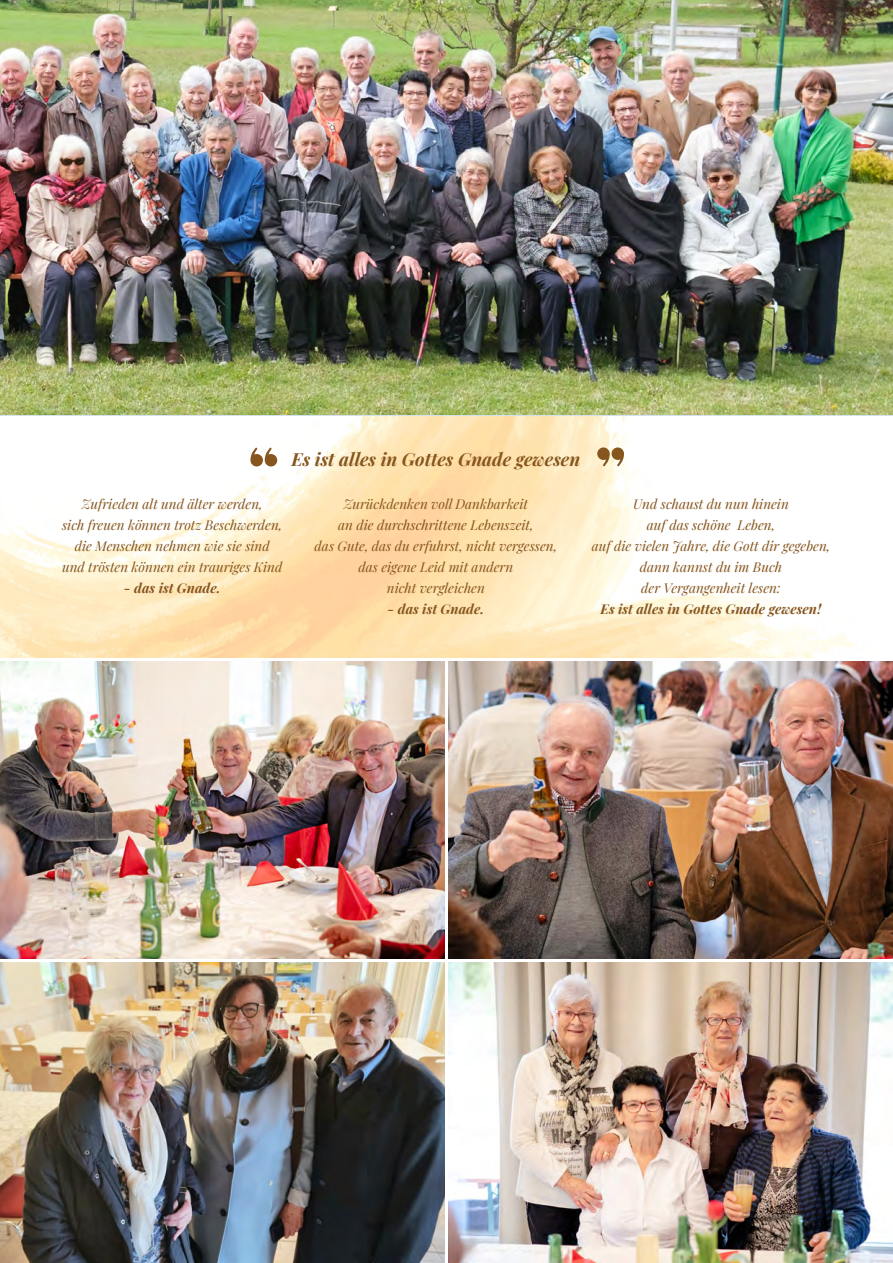
<style>
.page{position:relative;width:893px;height:1263px;background:#fff}
.page>*{position:absolute;margin:0;border:0;box-sizing:border-box;transform-origin:0 0}
._0-Quote-Blue{font:italic 700 18px "Playfair Display";color:#87561e}
._0-Quote-Blue-2{font:italic 13.5px "Playfair Display";color:#87561e}
._0-Quote-Blue-3{font:italic 700 13.5px "Playfair Display";color:#87561e}
</style>
<div class="page">
<img style="left:0;top:416px;width:855px;height:242px">
<img style="left:0;top:661px;width:893px;height:602px">
<img style="left:0;top:962px;width:445px;height:301px">
<hr style="left:0;top:960px;width:893px;height:2px;background:#fff">
<hr style="left:445px;top:661px;width:3px;height:602px;background:#fff">
<img style="left:0;top:0;width:893px;height:415px">
<svg style="left:250px;top:447px;width:27px;height:19px"></svg>
<svg style="left:597px;top:447px;width:27px;height:19px"></svg>
<p class="_0-Quote-Blue" style="left:292px;top:445px;width:290px">Es ist alles in Gottes Gnade gewesen</p>
<p class="_0-Quote-Blue-2" style="left:82px;top:493px;width:182px">Zufrieden alt und älter werden,</p>
<p class="_0-Quote-Blue-2" style="left:62px;top:514px;width:222px">sich freuen können trotz Beschwerden,</p>
<p class="_0-Quote-Blue-2" style="left:75px;top:535px;width:196px">die Menschen nehmen wie sie sind</p>
<p class="_0-Quote-Blue-2" style="left:62px;top:556px;width:222px">und trösten können ein trauriges Kind</p>
<p class="_0-Quote-Blue-3" style="left:124px;top:577px;width:98px">- das ist Gnade.</p>
<p class="_0-Quote-Blue-2" style="left:344px;top:493px;width:186px">Zurückdenken voll Dankbarkeit</p>
<p class="_0-Quote-Blue-2" style="left:338px;top:514px;width:197px">an die durchschrittene Lebenszeit,</p>
<p class="_0-Quote-Blue-2" style="left:315px;top:535px;width:244px">das Gute, das du erfuhrst, nicht vergessen,</p>
<p class="_0-Quote-Blue-2" style="left:358px;top:556px;width:156px">das eigene Leid mit andern</p>
<p class="_0-Quote-Blue-2" style="left:387px;top:577px;width:100px">nicht vergleichen</p>
<p class="_0-Quote-Blue-3" style="left:388px;top:598px;width:98px">- das ist Gnade.</p>
<p class="_0-Quote-Blue-2" style="left:633px;top:493px;width:157px">Und schaust du nun hinein</p>
<p class="_0-Quote-Blue-2" style="left:647px;top:514px;width:130px">auf das schöne Leben,</p>
<p class="_0-Quote-Blue-2" style="left:592px;top:535px;width:240px">auf die vielen Jahre, die Gott dir gegeben,</p>
<p class="_0-Quote-Blue-2" style="left:640px;top:556px;width:144px">dann kannst du im Buch</p>
<p class="_0-Quote-Blue-2" style="left:641px;top:577px;width:141px">der Vergangenheit lesen:</p>
<p class="_0-Quote-Blue-3" style="left:601px;top:598px;width:222px">Es ist alles in Gottes Gnade gewesen!</p>
</div>
